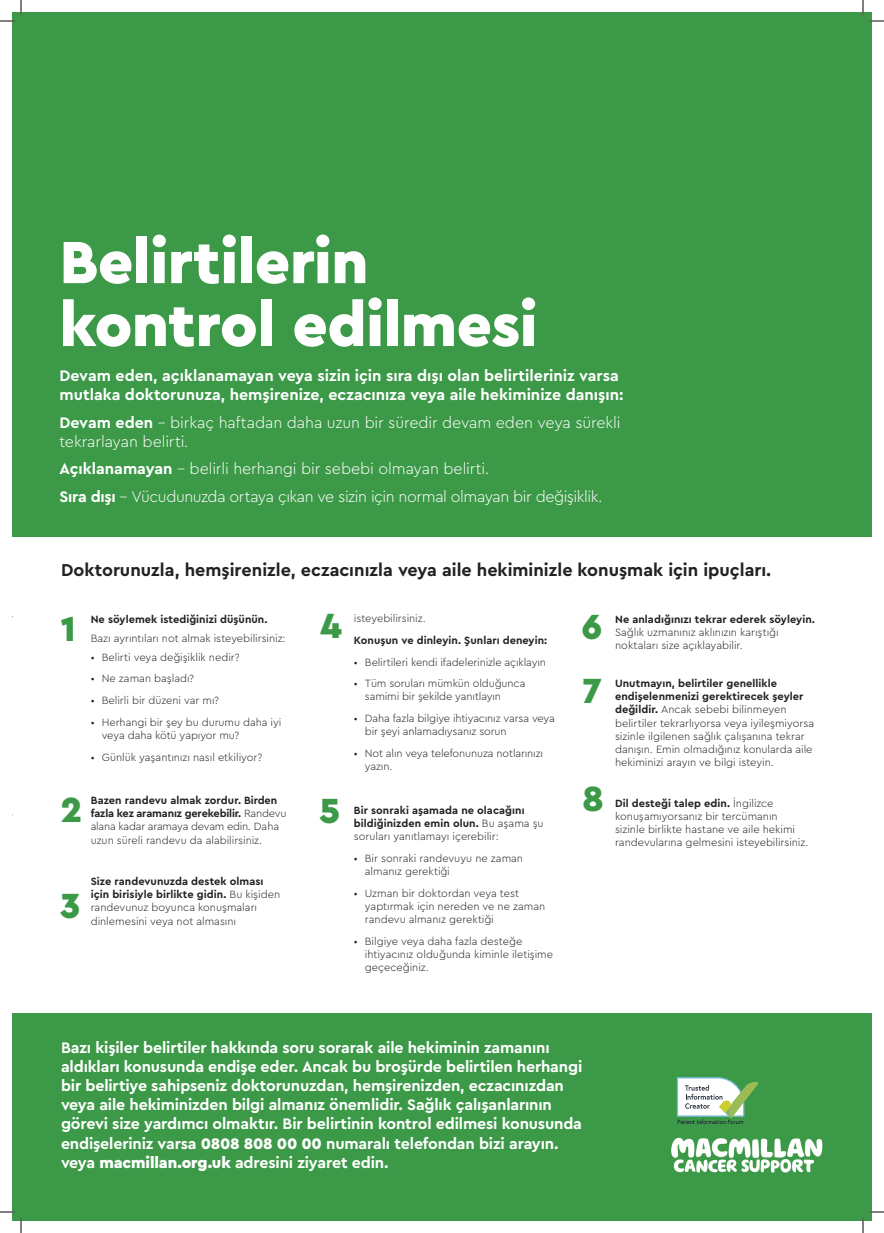
<style>
.page{position:relative;width:884px;height:1233px;background:#fff}
.page>*{position:absolute;margin:0;border:0;box-sizing:border-box;transform-origin:0 0}
.t1{font:900 62.3px/62.8px "Cera Pro Macmillan";letter-spacing:-.005em;color:#fff}
.t2{font:900 36.6px/64.7px "Cera Pro Macmillan";color:#3c9947}
.t3{font:700 18px "Cera Pro Macmillan";color:#222221}
.t4{font:700 16px/19.2px "Cera Pro Macmillan";letter-spacing:-.01em;color:#fff}
.t5{font:300 16px/19.2px "Cera Pro Macmillan";letter-spacing:-.01em;color:#fff}
.t6{font:300 11px/13.2px "Cera Pro Macmillan";letter-spacing:-.005em;color:#222221}
.t7{font:700 11px/13.2px "Cera Pro Macmillan";letter-spacing:.005em;color:#222221}
.s1{font-weight:700}
.s2{font-weight:300}
.s3{font-weight:900}
</style>
<div class="page">
<div style="left:12px;top:12px;width:859px;height:525px;background:#3c9947"></div>
<div style="left:12px;top:1013px;width:859px;height:207px;background:#3c9947"></div>
<img style="left:671px;top:1137px;width:152px;height:36px">
<svg style="left:677px;top:1077px;width:81px;height:47px"></svg>
<svg style="left:0;top:1211px;width:15px;height:1px"></svg>
<svg style="left:869px;top:1211px;width:15px;height:1px"></svg>
<svg style="left:0;top:0;width:22px;height:22px"></svg>
<svg style="left:20px;top:1218px;width:2px;height:15px"></svg>
<svg style="left:862px;top:0;width:22px;height:22px"></svg>
<svg style="left:862px;top:1218px;width:2px;height:15px"></svg>
<h1 class="t1" style="left:60px;top:224px;width:479px">Belirtilerin kontrol edilmesi</h1>
<h3 class="t4" style="left:60px;top:364px;width:566px">Devam eden, açıklanamayan veya sizin için sıra dışı olan belirtileriniz varsa mutlaka doktorunuza, hemşirenize, eczacınıza veya aile hekiminize danışın:</h3>
<h3 class="t5" style="left:60px;top:411px;width:563px"><span class="s1">Devam eden</span> – birkaç haftadan daha uzun bir süredir devam eden veya sürekli tekrarlayan belirti.</h3>
<h3 class="t5" style="left:60px;top:454px;width:545px;line-height:27.7px"><span class="s1">Açıklanamayan</span> – belirli herhangi bir sebebi olmayan belirti.<br><span class="s1">Sıra dışı</span> – Vücudunuzda ortaya çıkan ve sizin için normal olmayan bir değişiklik.</h3>
<h3 class="t3" style="left:61px;top:555px;width:712px">Doktorunuzla, hemşirenizle, eczacınızla veya aile hekiminizle konuşmak için ipuçları.</h3>
<p class="t7" style="left:91px;top:611px;width:178px">Ne söylemek istediğinizi düşünün.</p>
<p class="t6" style="left:91px;top:630px;width:196px">Bazı ayrıntıları not almak isteyebilirsiniz:</p>
<p class="t6" style="left:91px;top:649px;width:150px">• Belirti veya değişiklik nedir?</p>
<p class="t6" style="left:91px;top:671px;width:105px">• Ne zaman başladı?</p>
<p class="t6" style="left:91px;top:692px;width:130px">• Belirli bir düzeni var mı?</p>
<p class="t6" style="left:102px;top:714px;width:181px;text-indent:-11px">• Herhangi bir şey bu durumu daha iyi veya daha kötü yapıyor mu?</p>
<p class="t6" style="left:91px;top:749px;width:173px">• Günlük yaşantınızı nasıl etkiliyor?</p>
<p class="t6" style="left:91px;top:793px;width:197px"><span class="s1">Bazen randevu almak zordur. Birden fazla kez aramanız gerekebilir.</span> Randevu alana kadar aramaya devam edin. Daha uzun süreli randevu da alabilirsiniz.</p>
<p class="t6" style="left:91px;top:873px;width:191px"><span class="s1">Size randevunuzda destek olması için birisiyle birlikte gidin.</span> Bu kişiden randevunuz boyunca konuşmaları dinlemesini veya not almasını</p>
<p class="t6" style="left:354px;top:611px;width:73px">isteyebilirsiniz.</p>
<p class="t7" style="left:354px;top:632px;width:195px">Konuşun ve dinleyin. Şunları deneyin:</p>
<p class="t6" style="left:354px;top:654px;width:193px">• Belirtileri kendi ifadelerinizle açıklayın</p>
<p class="t6" style="left:365px;top:676px;width:162px;text-indent:-11px">• Tüm soruları mümkün olduğunca samimi bir şekilde yanıtlayın</p>
<p class="t6" style="left:365px;top:711px;width:191px;text-indent:-11px">• Daha fazla bilgiye ihtiyacınız varsa veya bir şeyi anlamadıysanız sorun</p>
<p class="t6" style="left:365px;top:746px;width:180px;text-indent:-11px">• Not alın veya telefonunuza notlarınızı yazın.</p>
<p class="t7" style="left:354px;top:802px;width:191px">Bir sonraki aşamada ne olacağını bildiğinizden emin olun. <span class="s2">Bu aşama şu soruları yanıtlamayı içerebilir:</span></p>
<p class="t6" style="left:365px;top:850px;width:160px;text-indent:-11px">• Bir sonraki randevuyu ne zaman almanız gerektiği</p>
<p class="t6" style="left:365px;top:885px;width:182px;text-indent:-11px">• Uzman bir doktordan veya test yaptırmak için nereden ve ne zaman randevu almanız gerektiği</p>
<p class="t6" style="left:365px;top:933px;width:190px;text-indent:-11px">• Bilgiye veya daha fazla desteğe ihtiyacınız olduğunda kiminle iletişime geçeceğiniz.</p>
<h2 class="t2" style="left:61px;top:592px;width:17px">1</h2>
<h2 class="t2" style="left:320px;top:589px;width:23px">4</h2>
<p class="t7" style="left:615px;top:611px;width:201px">Ne anladığınızı tekrar ederek söyleyin.</p>
<p class="t6" style="left:615px;top:625px;width:165px">Sağlık uzmanınız aklınızın karıştığı noktaları size açıklayabilir.</p>
<p class="t6" style="left:615px;top:675px;width:201px"><span class="s1">Unutmayın, belirtiler genellikle endişelenmenizi gerektirecek şeyler değildir.</span> Ancak sebebi bilinmeyen belirtiler tekrarlıyorsa veya iyileşmiyorsa sizinle ilgilenen sağlık çalışanına tekrar danışın. Emin olmadığınız konularda aile hekiminizi arayın ve bilgi isteyin.</p>
<p class="t6" style="left:615px;top:795px;width:195px"><span class="s1">Dil desteği talep edin.</span> İngilizce konuşamıyorsanız bir tercümanın sizinle birlikte hastane ve aile hekimi randevularına gelmesini isteyebilirsiniz.</p>
<h2 class="t2" style="left:582px;top:590px;width:22px">6<br>7</h2>
<h2 class="t2" style="left:582px;top:762px;width:23px">8</h2>
<h2 class="t2" style="left:60px;top:773px;width:23px">2</h2>
<h2 class="t2" style="left:319px;top:774px;width:22px">5</h2>
<h2 class="t2" style="left:60px;top:869px;width:22px">3</h2>
<p class="t4" style="left:61px;top:1036px;width:523px">Bazı kişiler belirtiler hakkında soru sorarak aile hekiminin zamanını aldıkları konusunda endişe eder. Ancak bu broşürde belirtilen herhangi bir belirtiye sahipseniz doktorunuzdan, hemşirenizden, eczacınızdan veya aile hekiminizden bilgi almanız önemlidir. Sağlık çalışanlarının görevi size yardımcı olmaktır. Bir belirtinin kontrol edilmesi konusunda endişeleriniz varsa <span class="s3">0808 808 00 00</span> numaralı telefondan bizi arayın. veya <span class="s3">macmillan.org.uk</span> adresini ziyaret edin.</p>
</div>
